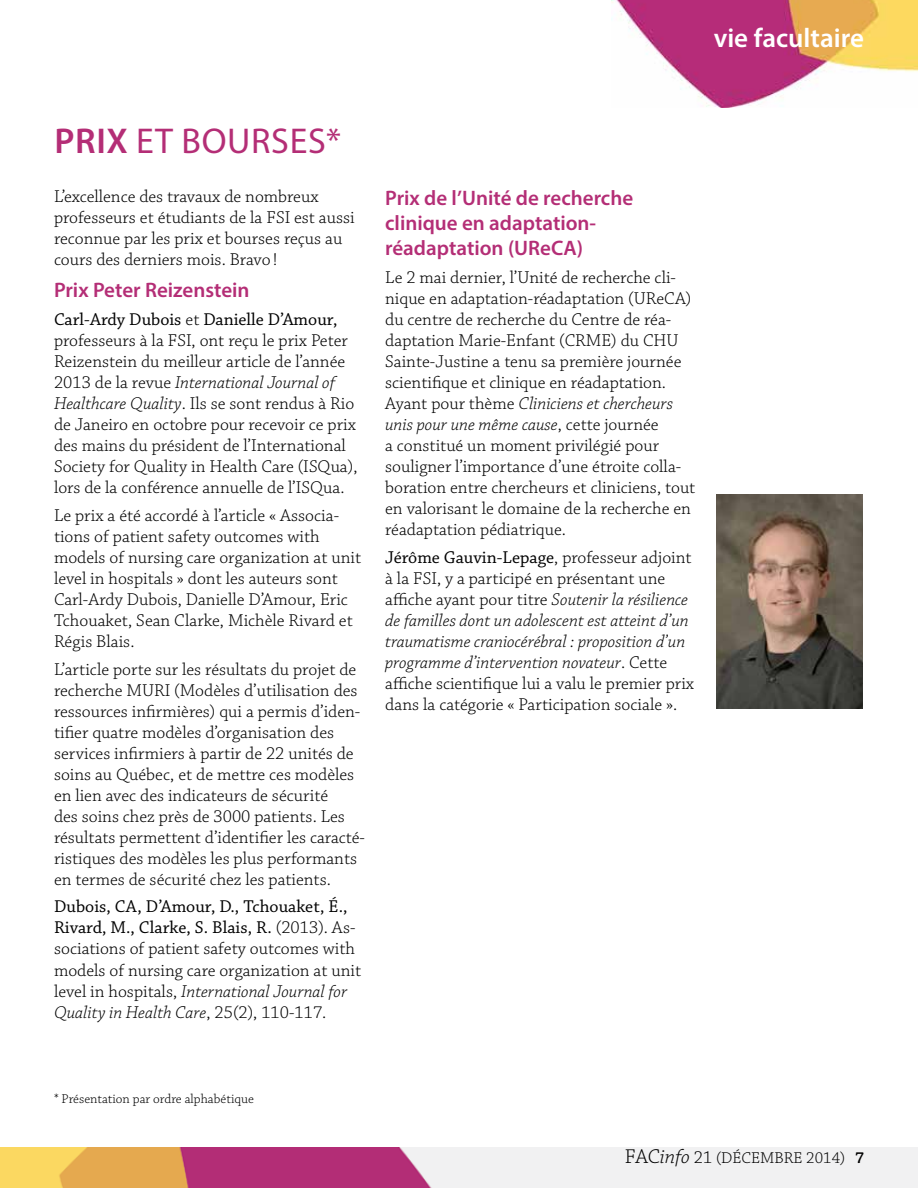
<style>
.page{position:relative;width:918px;height:1188px;background:#fff}
.page>*{position:absolute;margin:0;border:0;box-sizing:border-box;transform-origin:0 0}
.t1{font:36px "Myriad Pro";letter-spacing:.02em;color:#b42e76}
.t2{font:600 27px "Myriad Pro";color:#fff}
.t3{font:600 21px/25.2px "Myriad Pro";color:#b42e76}
.t4{font:300 18px/21px "Chaparral Pro";color:#000}
.t5{font:300 16.5px "Chaparral Pro";color:#000}
.t6{font:300 13.5px "Chaparral Pro";color:#000}
.s1{font-weight:600}
.s2{font-weight:400}
.s3{font-style:italic}
.s4{font-size:21px}
.s5{font-style:italic;font-size:21px}
.s6{font-size:18px}
</style>
<div class="page">
<img style="left:0;top:1148px;width:918px;height:40px">
<img style="left:611px;top:0;width:307px;height:108px">
<img style="left:716px;top:494px;width:146px;height:215px">
<h2 class="t2" style="left:714px;top:21px;width:152px">vie facultaire</h2>
<h1 class="t1" style="left:54px;top:119px;width:288px"><span class="s1">Prix</span> ET BOURSES*</h1>
<p class="t4" style="left:54px;top:187px;width:302px">L’excellence des travaux de nombreux professeurs et étudiants de la FSI est aussi reconnue par les prix et bourses reçus au cours des derniers mois. Bravo !</p>
<p class="t3" style="left:54px;top:277px;width:197px">Prix Peter Reizenstein</p>
<p class="t4" style="left:54px;top:310px;width:305px"><span class="s2">Carl-Ardy Dubois</span> et <span class="s2">Danielle D’Amour, </span>professeurs à la FSI, ont reçu le prix Peter Reizenstein du meilleur article de l’année 2013 de la revue <span class="s3">International Journal of Healthcare Quality</span>. Ils se sont rendus à Rio de Janeiro en octobre pour recevoir ce prix des mains du président de l’International Society for Quality in Health Care (ISQua), lors de la conférence annuelle de l’ISQua.</p>
<p class="t4" style="left:54px;top:505px;width:309px">Le prix a été accordé à l’article « Associa&shy;tions of patient safety outcomes with models of nursing care organization at unit level in hospitals » dont les auteurs sont Carl-Ardy Dubois, Danielle D’Amour, Eric Tchouaket, Sean Clarke, Michèle Rivard et Régis Blais.</p>
<p class="t4" style="left:54px;top:659px;width:312px">L’article porte sur les résultats du projet de recherche MURI (Modèles d’utilisation des ressources infirmières) qui a permis d’iden&shy;tifier quatre modèles d’organisation des services infirmiers à partir de 22 unités de soins au Québec, et de mettre ces modèles en lien avec des indicateurs de sécurité<br>des soins chez près de 3000 patients. Les résultats permettent d’identifier les caracté&shy;ristiques des modèles les plus performants en termes de sécurité chez les patients.</p>
<p class="t4" style="left:54px;top:897px;width:309px"><span class="s2">Dubois, CA, D’Amour, D., Tchouaket, É., Rivard, M., Clarke, S. Blais, R.</span> (2013). As&shy;sociations of patient safety outcomes with models of nursing care organization at unit level in hospitals, <span class="s3">International Journal for Quality in Health Care</span>, 25(2), 110-117.</p>
<p class="t3" style="left:385px;top:185px;width:250px">Prix de l’Unité de recherche clinique en adaptation&shy;réadaptation (UReCA)</p>
<p class="t4" style="left:385px;top:268px;width:312px">Le 2 mai dernier, l’Unité de recherche cli&shy;nique en adaptation-réadaptation (UReCA) du centre de recherche du Centre de réa&shy;daptation Marie-Enfant (CRME) du CHU Sainte-Justine a tenu sa première journée scientifique et clinique en réadaptation.<br>Ayant pour thème <span class="s3">Cliniciens et chercheurs unis pour une même cause</span>, cette journée<br>a constitué un moment privilégié pour souligner l’importance d’une étroite colla&shy;boration entre chercheurs et cliniciens, tout en valorisant le domaine de la recherche en réadaptation pédiatrique.</p>
<p class="t4" style="left:385px;top:547px;width:311px"><span class="s2">Jérôme Gauvin-Lepage</span>, professeur adjoint à la FSI, y a participé en présentant une affiche ayant pour titre <span class="s3">Soutenir la résilience de familles dont un adolescent est atteint d’un traumatisme craniocérébral : proposition d’un programme d’intervention novateur</span>. Cette affiche scientifique lui a valu le premier prix dans la catégorie « Participation sociale ».</p>
<p class="t6" style="left:54px;top:1092px;width:201px">* Présentation par ordre alphabétique</p>
<p class="t5" style="left:625px;top:1149px;width:241px"><span class="s4">FAC</span><span class="s5">info</span> <span class="s6">21</span> (décembre 2014) <span class="s1">7</span></p>
</div>
